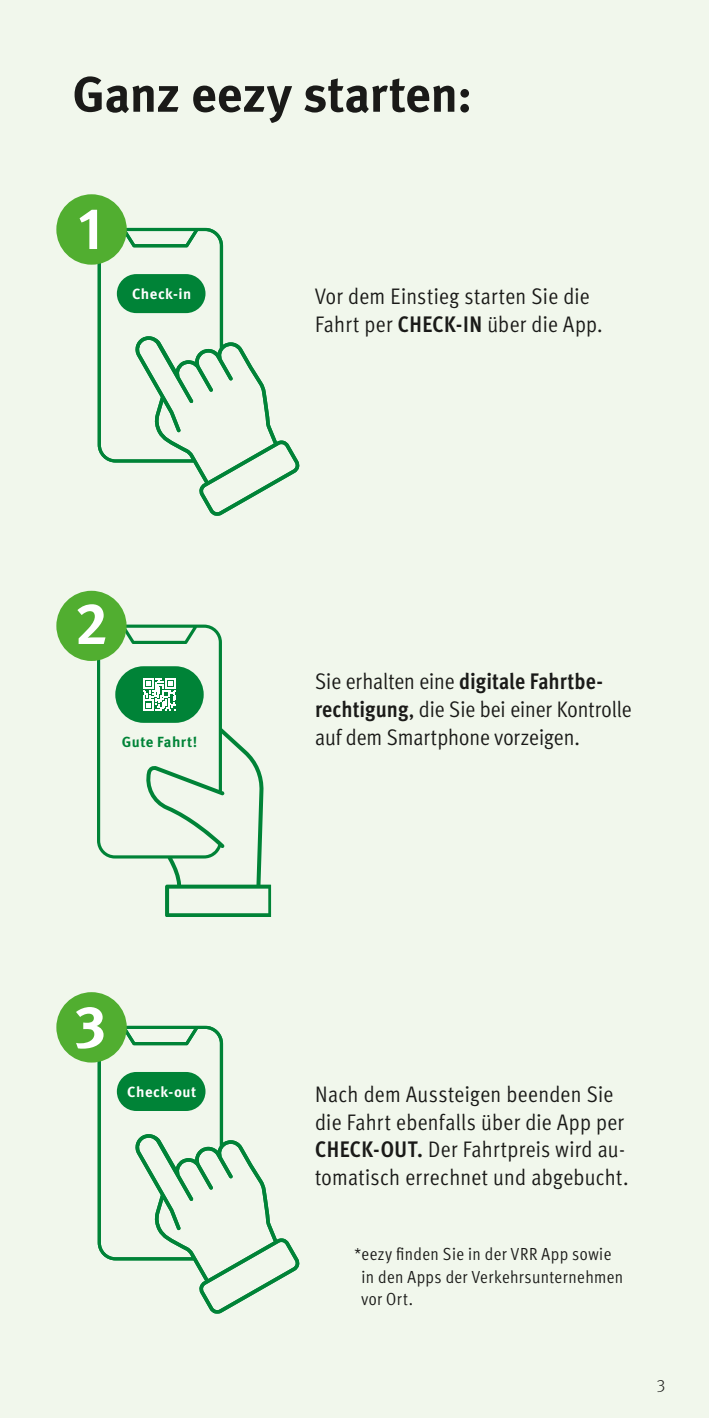
<style>
.page{position:relative;width:709px;height:1418px;background:#fff}
.page>*{position:absolute;margin:0;border:0;box-sizing:border-box;transform-origin:0 0}
.t1{font:700 58.75px "Meta Pro";color:#fff}
.t2{font:700 50px "Meta Pro";letter-spacing:-.01em;color:#1a1a18}
.t3{font:condensed 22.5px/27.5px "Meta Pro";letter-spacing:.01em;color:#1a1a18}
.t4{font:condensed 17.5px/22.5px "Meta Pro";letter-spacing:.02em;color:#1a1a18}
.t5{font:300 17.5px "Meta Pro";color:#1a1a18}
.t6{font:700 14.75px "Meta Pro";letter-spacing:.03em;color:#fff}
.t7{font:700 14.75px "Meta Pro";letter-spacing:.03em;color:#008337}
.s1{font-weight:700}
</style>
<div class="page">
<div style="left:0;top:0;width:709px;height:1417px;background:#f1f7ec"></div>
<svg style="left:98px;top:228px;width:201px;height:287px"></svg>
<div style="left:56px;top:194px;width:71px;height:71px;background:#51ae30;border-radius:50%"></div>
<div style="left:117px;top:274px;width:88px;height:39px;background:#008337;border-radius:20px"></div>
<svg style="left:97px;top:624px;width:174px;height:293px"></svg>
<div style="left:115px;top:666px;width:89px;height:57px;background:#008337;border-radius:28px"></div>
<svg style="left:143px;top:678px;width:33px;height:32px"></svg>
<div style="left:56px;top:590px;width:71px;height:71px;background:#51ae30;border-radius:50%"></div>
<svg style="left:98px;top:1026px;width:201px;height:287px"></svg>
<div style="left:56px;top:992px;width:71px;height:70px;background:#51ae30;border-radius:50%"></div>
<div style="left:117px;top:1071px;width:88px;height:39px;background:#008337;border-radius:20px"></div>
<h2 class="t2" style="left:72px;top:55px;width:401px">Ganz eezy starten:</h2>
<h1 class="t1" style="left:78px;top:183px;width:26px">1</h1>
<p class="t6" style="left:132px;top:282px;width:61px">Check-in</p>
<p class="t3" style="left:315px;top:281px;width:289px">Vor dem Einstieg starten Sie die<br>Fahrt per <span class="s1">CHECK-IN</span> über die App.</p>
<h1 class="t1" style="left:75px;top:577px;width:35px">2</h1>
<p class="t7" style="left:122px;top:730px;width:77px">Gute Fahrt!</p>
<h1 class="t1" style="left:75px;top:980px;width:33px">3</h1>
<p class="t6" style="left:127px;top:1080px;width:70px">Check-out</p>
<p class="t3" style="left:315px;top:666px;width:318px">Sie erhalten eine <span class="s1">digitale Fahrtbe&shy;rechtigung</span>, die Sie bei einer Kontrolle auf dem Smartphone vorzeigen.</p>
<p class="t3" style="left:315px;top:1079px;width:315px">Nach dem Aussteigen beenden Sie die Fahrt ebenfalls über die App per <span class="s1">CHECK-OUT.</span> Der Fahrtpreis wird au&shy;tomatisch errechnet und abgebucht.</p>
<p class="t4" style="left:361px;top:1241px;width:263px;text-indent:-7px">*eezy finden Sie in der VRR App sowie in den Apps der Verkehrsunternehmen vor Ort.</p>
<p class="t5" style="left:656px;top:1370px;width:10px">3</p>
</div>
